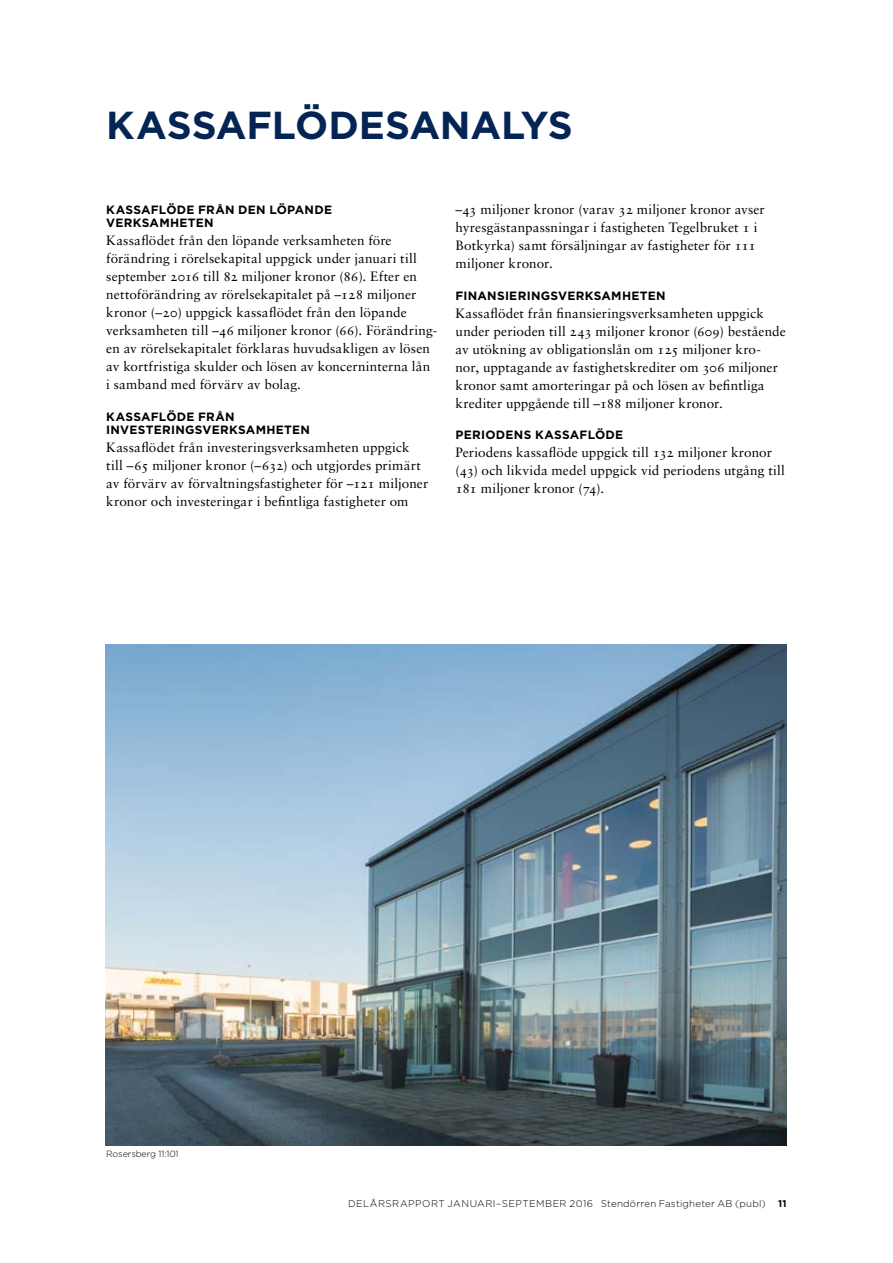
<style>
.page{position:relative;width:893px;height:1263px;background:#fff}
.page>*{position:absolute;margin:0;border:0;box-sizing:border-box;transform-origin:0 0}
.t1{font:700 39px "Gotham";letter-spacing:-.005em;color:#042554}
.t2{font:13.5px/18px "Sabon LT Std";letter-spacing:.005em;color:#000}
.t3{font:700 12px/13.5px "Gotham";letter-spacing:.025em;color:#000}
.t4{font:300 9.75px "Gotham";letter-spacing:.03em;color:#000}
.t5{font:700 9.75px "Gotham";color:#000}
.t6{font:300 9px "Gotham";letter-spacing:-.01em;color:#000}
</style>
<div class="page">
<img style="left:106px;top:645px;width:680px;height:500px">
<h1 class="t1" style="left:106px;top:99px;width:468px">KASSAFLÖDESANALYS</h1>
<p class="t3" style="left:106px;top:203px;width:227px">KASSAFLÖDE FRÅN DEN LÖPANDE<br>VERKSAMHETEN</p>
<p class="t2" style="left:106px;top:231px;width:333px">Kassaflödet från den löpande verksamheten före förändring i rörelsekapital uppgick under januari till september 2016 till 82 miljoner kronor (86). Efter en nettoförändring av rörelsekapitalet på –128 miljoner kronor (–20) uppgick kassaflödet från den löpande verksamheten till –46 miljoner kronor (66). Förändring&shy;en av rörelsekapitalet förklaras huvudsakligen av lösen av kortfristiga skulder och lösen av koncerninterna lån i samband med förvärv av bolag.</p>
<p class="t3" style="left:106px;top:410px;width:205px">KASSAFLÖDE FRÅN<br>INVESTERINGSVERKSAMHETEN</p>
<p class="t2" style="left:106px;top:438px;width:323px">Kassaflödet från investeringsverksamheten uppgick till –65 miljoner kronor (–632) och utgjordes primärt av förvärv av förvaltningsfastigheter för –121 miljoner kronor och investeringar i befintliga fastigheter om</p>
<p class="t2" style="left:455px;top:201px;width:311px">–43 miljoner kronor (varav 32 miljoner kronor avser hyresgästanpassningar i fastigheten Tegelbruket 1 i Botkyrka) samt försäljningar av fastigheter för 111 miljoner kronor.</p>
<p class="t3" style="left:455px;top:289px;width:212px">FINANSIERINGSVERKSAMHETEN</p>
<p class="t2" style="left:455px;top:304px;width:332px">Kassaflödet från finansieringsverksamheten uppgick under perioden till 243 miljoner kronor (609) bestående av utökning av obligationslån om 125 miljoner kro&shy;nor, upptagande av fastighetskrediter om 306 miljoner kronor samt amorteringar på och lösen av befintliga krediter uppgående till –188 miljoner kronor.</p>
<p class="t3" style="left:455px;top:428px;width:169px">PERIODENS KASSAFLÖDE</p>
<p class="t2" style="left:455px;top:444px;width:331px">Periodens kassaflöde uppgick till 132 miljoner kronor (43) och likvida medel uppgick vid periodens utgång till<br>181 miljoner kronor (74).</p>
<p class="t6" style="left:106px;top:1148px;width:74px">Rosersberg 11:101</p>
<p class="t4" style="left:348px;top:1197px;width:419px">DELÅRSRAPPORT JANUARI–SEPTEMBER 2016 Stendörren Fastigheter AB (publ)</p>
<p class="t5" style="left:778px;top:1197px;width:10px">11</p>
</div>
